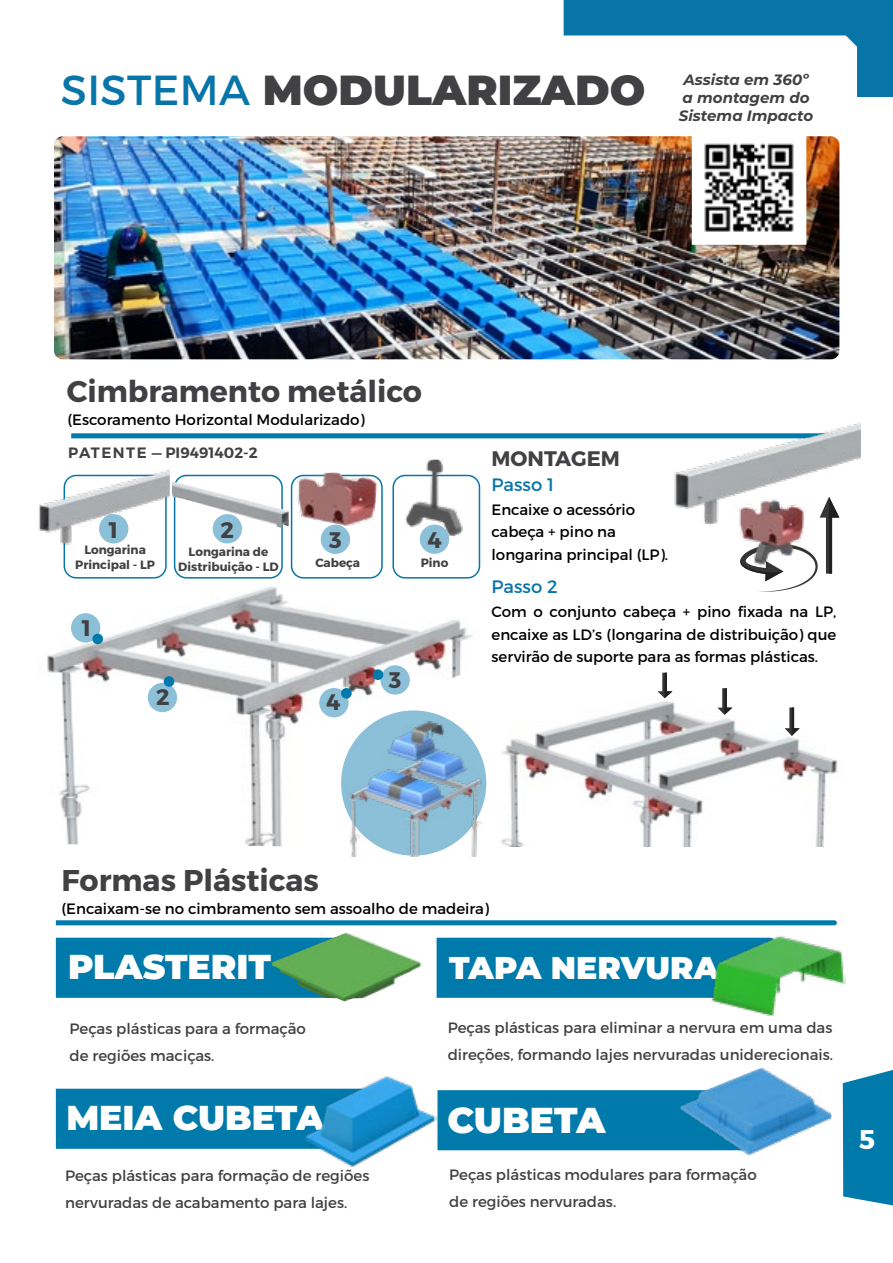
<style>
.page{position:relative;width:893px;height:1263px;background:#fff}
.page>*{position:absolute;margin:0;border:0;box-sizing:border-box;transform-origin:0 0}
.t1{font:900 42px "Montserrat";color:#414042}
.t2{font:900 36px "Montserrat";color:#fff}
.t3{font:900 34.5px "Montserrat";color:#fff}
.t4{font:900 31.5px "Montserrat";color:#fff}
.t5{font:700 30px "Montserrat";color:#414042}
.t6{font:700 27px "Montserrat";color:#fff}
.t7{font:700 22.5px "Montserrat";color:#414042}
.t8{font:700 21px "Montserrat";color:#414042}
.t9{font:18px "Montserrat";color:#0875a9}
.t10{font:15px/27px "Montserrat";color:#414042}
.t11{font:15px/22.5px "Montserrat";color:#000;text-align:justify}
.t12{font:italic 700 15px/18px "Montserrat";color:#414042;text-align:center}
.t13{font:600 15px "Montserrat";color:#414042}
.t14{font:700 12px/14.4px "Montserrat";color:#414042;text-align:center}
.s1{font-weight:400;color:#0875a9}
</style>
<div class="page">
<svg style="left:843px;top:1070px;width:50px;height:136px;background:#1585b2"></svg>
<svg style="left:564px;top:0;width:329px;height:97px"></svg>
<img style="left:501px;top:701px;width:337px;height:146px">
<svg style="left:758px;top:579px;width:53px;height:13px"></svg>
<svg style="left:785px;top:707px;width:15px;height:29px"></svg>
<svg style="left:717px;top:688px;width:15px;height:27px"></svg>
<svg style="left:657px;top:673px;width:15px;height:25px"></svg>
<img style="left:54px;top:136px;width:785px;height:223px">
<div style="left:56px;top:938px;width:216px;height:60px;background:#007aab"></div>
<svg style="left:71px;top:433px;width:601px;height:5px;background:#1082b0"></svg>
<svg style="left:56px;top:920px;width:781px;height:5px;background:#0f81af"></svg>
<div style="left:437px;top:1090px;width:243px;height:60px;background:#007aab"></div>
<div style="left:437px;top:938px;width:271px;height:60px;background:#007aab"></div>
<div style="left:56px;top:1089px;width:248px;height:60px;background:#007aab"></div>
<img style="left:680px;top:1067px;width:151px;height:89px">
<img style="left:272px;top:932px;width:151px;height:70px">
<img style="left:304px;top:1076px;width:132px;height:91px">
<img style="left:708px;top:935px;width:137px;height:81px">
<img style="left:672px;top:422px;width:189px;height:157px">
<img style="left:47px;top:586px;width:425px;height:261px">
<img style="left:692px;top:136px;width:114px;height:109px">
<div style="left:174px;top:475px;width:109px;height:104px;border:2px solid #0875a9;border-radius:12px"></div>
<div style="left:291px;top:475px;width:92px;height:104px;border:2px solid #0875a9;border-radius:12px"></div>
<div style="left:392px;top:475px;width:88px;height:104px;border:2px solid #0875a9;border-radius:12px"></div>
<div style="left:64px;top:475px;width:103px;height:104px;border:2px solid #0875a9;border-radius:12px"></div>
<img style="left:39px;top:470px;width:131px;height:86px">
<img style="left:404px;top:460px;width:61px;height:76px">
<img style="left:345px;top:713px;width:142px;height:143px">
<img style="left:296px;top:472px;width:82px;height:55px">
<img style="left:172px;top:481px;width:117px;height:46px">
<svg style="left:277px;top:520px;width:12px;height:8px"></svg>
<div style="left:213px;top:514px;width:29px;height:29px;background:#8bc0d8;border-radius:50%"></div>
<div style="left:321px;top:525px;width:29px;height:29px;background:#8bc0d8;border-radius:50%"></div>
<div style="left:420px;top:524px;width:29px;height:30px;background:#8bc0d8;border-radius:50%"></div>
<div style="left:71px;top:613px;width:29px;height:29px;background:#8bc0d8;border-radius:50%"></div>
<div style="left:148px;top:683px;width:29px;height:29px;background:#8bc0d8;border-radius:50%"></div>
<div style="left:319px;top:688px;width:30px;height:29px;background:#8bc0d8;border-radius:50%"></div>
<div style="left:380px;top:665px;width:30px;height:30px;background:#8bc0d8;border-radius:50%"></div>
<div style="left:92px;top:634px;width:11px;height:10px;background:#007aab;border-radius:50%"></div>
<div style="left:164px;top:676px;width:10px;height:11px;background:#007aab;border-radius:50%"></div>
<div style="left:373px;top:669px;width:10px;height:11px;background:#007aab;border-radius:50%"></div>
<div style="left:341px;top:688px;width:11px;height:11px;background:#007aab;border-radius:50%"></div>
<h1 class="t1" style="left:61px;top:58px;width:586px"><span class="s1">SISTEMA</span> MODULARIZADO</h1>
<p class="t12" style="left:679px;top:70px;width:136px">Assista em 360º a montagem do<br>Sistema Impacto</p>
<h3 class="t5" style="left:67px;top:373px;width:357px">Cimbramento metálico</h3>
<p class="t11" style="left:67px;top:409px;width:299px">(Escoramento Horizontal Modularizado)</p>
<p class="t13" style="left:68px;top:443px;width:191px">PATENTE — PI9491402-2</p>
<h3 class="t7" style="left:109px;top:516px;width:11px">1</h3>
<h3 class="t7" style="left:221px;top:516px;width:15px">2</h3>
<p class="t14" style="left:75px;top:543px;width:81px">Longarina<br>Principal - LP</p>
<p class="t14" style="left:178px;top:545px;width:102px">Longarina de<br>Distribuição - LD</p>
<h3 class="t7" style="left:82px;top:614px;width:11px">1</h3>
<h3 class="t7" style="left:329px;top:526px;width:14px">3</h3>
<h3 class="t7" style="left:427px;top:526px;width:16px">4</h3>
<p class="t14" style="left:315px;top:555px;width:46px">Cabeça</p>
<p class="t14" style="left:421px;top:555px;width:29px">Pino</p>
<h3 class="t7" style="left:156px;top:683px;width:15px">2</h3>
<h3 class="t7" style="left:326px;top:688px;width:16px">4</h3>
<h3 class="t7" style="left:389px;top:666px;width:14px">3</h3>
<h3 class="t8" style="left:491px;top:445px;width:130px">MONTAGEM</h3>
<p class="t9" style="left:491px;top:474px;width:64px">Passo 1</p>
<p class="t11" style="left:491px;top:498px;width:178px;text-align:left">Encaixe o acessório cabeça + pino na longarina principal (LP).</p>
<p class="t9" style="left:491px;top:575px;width:68px">Passo 2</p>
<p class="t11" style="left:491px;top:600px;width:346px">Com o conjunto cabeça + pino fixada na LP, encaixe as LD’s (longarina de distribuição) que servirão de suporte para as formas plásticas.</p>
<h3 class="t5" style="left:62px;top:861px;width:259px">Formas Plásticas</h3>
<p class="t11" style="left:61px;top:897px;width:429px">(Encaixam-se no cimbramento sem assoalho de madeira)</p>
<h3 class="t3" style="left:68px;top:941px;width:205px">PLASTERIT</h3>
<p class="t10" style="left:70px;top:1014px;width:238px">Peças plásticas para a formação de regiões maciças.</p>
<h3 class="t4" style="left:449px;top:944px;width:272px">TAPA NERVURA</h3>
<p class="t10" style="left:448px;top:1014px;width:387px">Peças plásticas para eliminar a nervura em uma das direções, formando lajes nervuradas uniderecionais.</p>
<h3 class="t3" style="left:66px;top:1091px;width:259px">MEIA CUBETA</h3>
<h2 class="t2" style="left:447px;top:1093px;width:160px">CUBETA</h2>
<p class="t10" style="left:65px;top:1162px;width:306px">Peças plásticas para formação de regiões nervuradas de acabamento para lajes.</p>
<p class="t10" style="left:449px;top:1161px;width:309px">Peças plásticas modulares para formação de regiões nervuradas.</p>
<h3 class="t6" style="left:859px;top:1123px;width:18px">5</h3>
</div>
